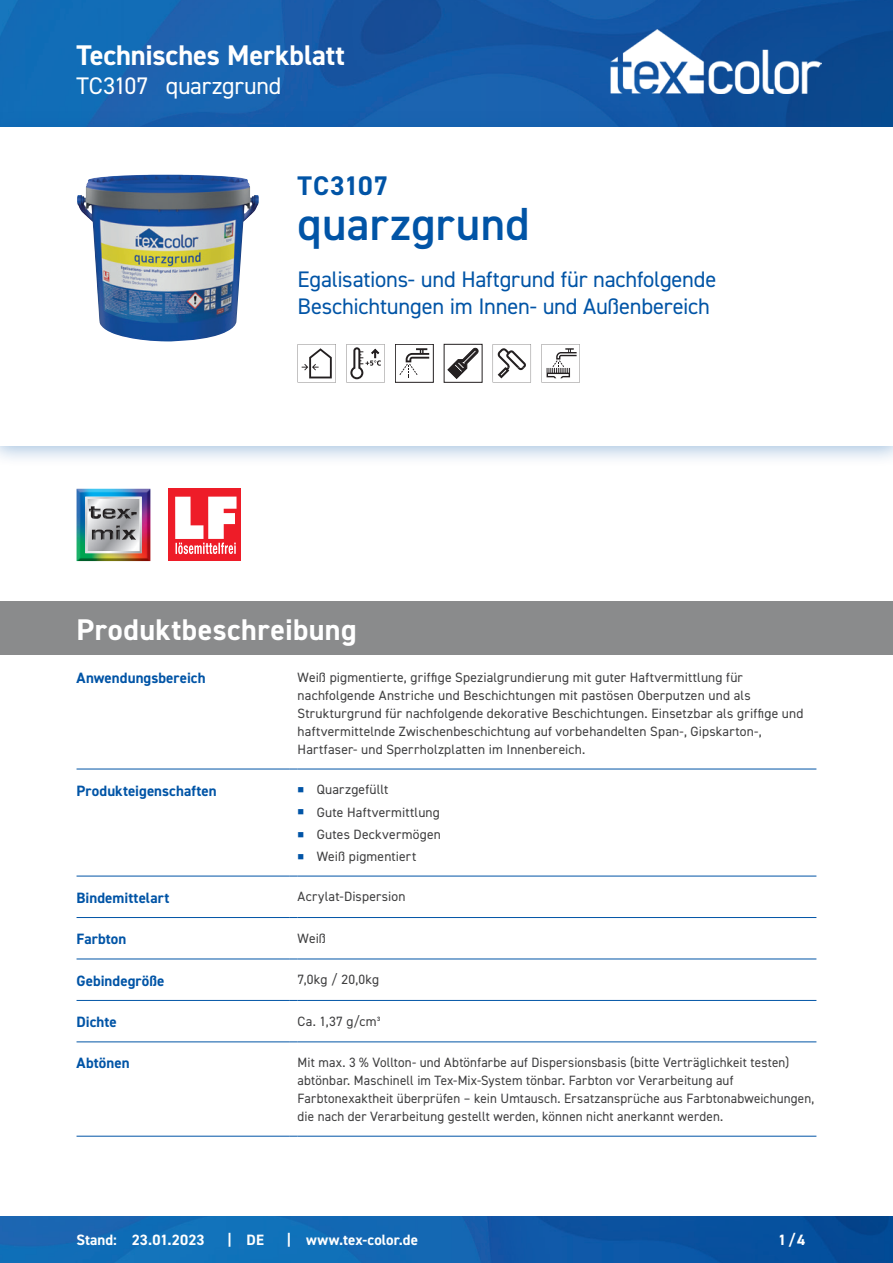
<style>
.page{position:relative;width:893px;height:1263px;background:#fff}
.page>*{position:absolute;margin:0;border:0;box-sizing:border-box;transform-origin:0 0}
.CB_AF_Produktname{font:600 46.5px "DIN2014";letter-spacing:.005em;color:#0154a6}
.CB_AF_Kapitel_Uebers{font:700 30px "DIN2014";letter-spacing:.015em;color:#fff}
.CB_AF_Kopf_TM{font:700 28.5px "DIN2014";letter-spacing:-.005em;color:#fff}
.CB_AF_Produktkuerzel{font:700 27px "DIN2014";letter-spacing:.02em;color:#0154a6}
.CB_AF_Kopf_Produktna{font:24px "DIN2014";letter-spacing:-.01em;color:#fff}
.CB_AF_Subline_Produk{font:22.5px/27px "DIN2014";letter-spacing:-.01em;color:#0154a6}
.CB_AF_Abschnitt_Uebe{font:700 15px "DIN2014";letter-spacing:.005em;color:#0154a6}
.CB_AF_Fuß_Stand_link{font:700 15px "DIN2014";letter-spacing:.005em;color:#fff}
.CB_AF_Text_Standard{font:13.5px/18px "DIN2014";letter-spacing:.01em;color:#3e3e3f}
</style>
<div class="page">
<img style="left:0;top:0;width:893px;height:111px">
<img style="left:0;top:1216px;width:893px;height:47px">
<div style="left:0;top:111px;width:893px;height:356px;background:#0154a6;opacity:.35"></div>
<div style="left:0;top:128px;width:893px;height:318px;background:#fff"></div>
<img style="left:77px;top:174px;width:182px;height:168px">
<svg style="left:298px;top:344px;width:38px;height:38px"></svg>
<svg style="left:346px;top:344px;width:39px;height:38px"></svg>
<div style="left:395px;top:344px;width:38px;height:38px;border:1px solid #231f20"></div>
<svg style="left:399px;top:348px;width:30px;height:30px"></svg>
<svg style="left:448px;top:348px;width:30px;height:31px"></svg>
<svg style="left:493px;top:344px;width:38px;height:38px"></svg>
<svg style="left:541px;top:344px;width:39px;height:38px"></svg>
<img style="left:77px;top:489px;width:73px;height:72px">
<img style="left:85px;top:497px;width:57px;height:56px">
<svg style="left:89px;top:506px;width:27px;height:13px"></svg>
<img style="left:117px;top:509px;width:20px;height:10px">
<img style="left:120px;top:530px;width:16px;height:10px">
<img style="left:92px;top:525px;width:28px;height:15px">
<div style="left:168px;top:489px;width:73px;height:72px;background:#ee1c28"></div>
<svg style="left:175px;top:497px;width:62px;height:57px"></svg>
<hr style="left:77px;top:769px;width:212px;height:1px;background:#0154a6">
<hr style="left:298px;top:769px;width:518px;height:1px;background:#0154a6">
<hr style="left:77px;top:876px;width:212px;height:1px;background:#0154a6">
<hr style="left:298px;top:876px;width:518px;height:1px;background:#0154a6">
<hr style="left:77px;top:917px;width:212px;height:1px;background:#0154a6">
<hr style="left:298px;top:917px;width:518px;height:1px;background:#0154a6">
<hr style="left:77px;top:958px;width:212px;height:1px;background:#0154a6">
<hr style="left:298px;top:958px;width:518px;height:1px;background:#0154a6">
<hr style="left:77px;top:1000px;width:212px;height:1px;background:#0154a6">
<hr style="left:298px;top:1000px;width:518px;height:1px;background:#0154a6">
<hr style="left:77px;top:1041px;width:212px;height:1px;background:#0154a6">
<hr style="left:298px;top:1041px;width:518px;height:1px;background:#0154a6">
<hr style="left:77px;top:1136px;width:212px;height:1px;background:#0154a6">
<hr style="left:298px;top:1136px;width:518px;height:1px;background:#0154a6">
<div style="left:0;top:601px;width:893px;height:54px;background:#8a8b8c"></div>
<img style="left:610px;top:30px;width:211px;height:64px">
<p class="CB_AF_Kopf_TM" style="left:77px;top:36px;width:270px">Technisches Merkblatt</p>
<p class="CB_AF_Kopf_Produktna" style="left:77px;top:71px;width:73px">TC3107</p>
<p class="CB_AF_Kopf_Produktna" style="left:166px;top:71px;width:117px">quarzgrund</p>
<p class="CB_AF_Produktkuerzel" style="left:298px;top:168px;width:92px">TC3107</p>
<p class="CB_AF_Produktname" style="left:298px;top:193px;width:234px">quarzgrund</p>
<p class="CB_AF_Subline_Produk" style="left:298px;top:266px;width:420px">Egalisations- und Haftgrund für nachfolgende<br>Beschichtungen im Innen- und Außenbereich</p>
<p class="CB_AF_Kapitel_Uebers" style="left:77px;top:609px;width:282px">Produktbeschreibung</p>
<p class="CB_AF_Abschnitt_Uebe" style="left:77px;top:668px;width:131px">Anwendungsbereich</p>
<p class="CB_AF_Text_Standard" style="left:298px;top:668px;width:507px">Weiß pigmentierte, griffige Spezialgrundierung mit guter Haftvermittlung für nachfolgende Anstriche und Beschichtungen mit pastösen Oberputzen und als Strukturgrund für nachfolgende dekorative Beschichtungen. Einsetzbar als griffige und haftvermittelnde Zwischenbeschichtung auf vorbehandelten Span-, Gipskarton-, Hartfaser- und Sperrholzplatten im Innenbereich.</p>
<p class="CB_AF_Abschnitt_Uebe" style="left:77px;top:780px;width:142px">Produkteigenschaften</p>
<p class="CB_AF_Text_Standard" style="left:317px;top:780px;width:73px">Quarzgefüllt</p>
<p class="CB_AF_Text_Standard" style="left:317px;top:803px;width:125px">Gute Haftvermittlung</p>
<p class="CB_AF_Text_Standard" style="left:317px;top:825px;width:126px">Gutes Deckvermögen</p>
<p class="CB_AF_Text_Standard" style="left:317px;top:847px;width:101px">Weiß pigmentiert</p>
<p class="CB_AF_Abschnitt_Uebe" style="left:77px;top:887px;width:94px">Bindemittelart</p>
<p class="CB_AF_Text_Standard" style="left:298px;top:887px;width:109px">Acrylat-Dispersion</p>
<p class="CB_AF_Abschnitt_Uebe" style="left:77px;top:929px;width:51px">Farbton</p>
<p class="CB_AF_Text_Standard" style="left:298px;top:929px;width:30px">Weiß</p>
<p class="CB_AF_Abschnitt_Uebe" style="left:77px;top:970px;width:90px">Gebindegröße</p>
<p class="CB_AF_Text_Standard" style="left:298px;top:970px;width:83px">7,0kg / 20,0kg</p>
<p class="CB_AF_Abschnitt_Uebe" style="left:77px;top:1012px;width:42px">Dichte</p>
<p class="CB_AF_Text_Standard" style="left:298px;top:1012px;width:85px">Ca. 1,37 g/cm³</p>
<p class="CB_AF_Abschnitt_Uebe" style="left:77px;top:1053px;width:55px">Abtönen</p>
<p class="CB_AF_Text_Standard" style="left:298px;top:1053px;width:518px">Mit max. 3 % Vollton- und Abtönfarbe auf Dispersionsbasis (bitte Verträglichkeit testen) abtönbar. Maschinell im Tex-Mix-System tönbar. Farbton vor Verarbeitung auf Farbtonexaktheit überprüfen – kein Umtausch. Ersatzansprüche aus Farbtonabweichungen, die nach der Verarbeitung gestellt werden, können nicht anerkannt werden.</p>
<p class="CB_AF_Fuß_Stand_link" style="left:77px;top:1230px;width:42px">Stand:</p>
<p class="CB_AF_Fuß_Stand_link" style="left:132px;top:1230px;width:74px">23.01.2023</p>
<p class="CB_AF_Fuß_Stand_link" style="left:227px;top:1229px;width:6px">|</p>
<p class="CB_AF_Fuß_Stand_link" style="left:247px;top:1230px;width:19px">DE</p>
<p class="CB_AF_Fuß_Stand_link" style="left:287px;top:1229px;width:6px">|</p>
<p class="CB_AF_Fuß_Stand_link" style="left:306px;top:1230px;width:113px">www.tex-color.de</p>
<p class="CB_AF_Fuß_Stand_link" style="left:778px;top:1230px;width:29px">1/4</p>
</div>
